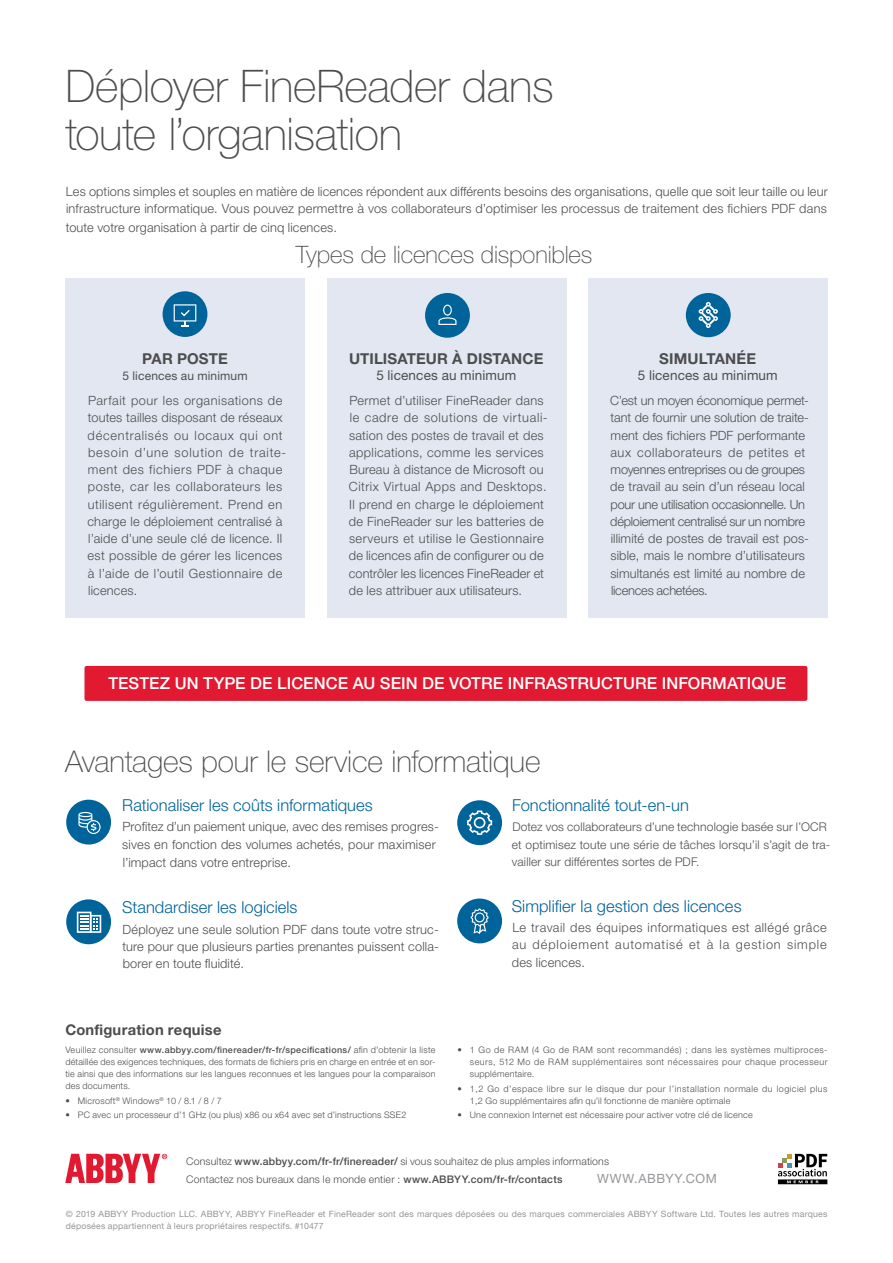
<style>
.page{position:relative;width:893px;height:1263px;background:#fff}
.page>*{position:absolute;margin:0;border:0;box-sizing:border-box;transform-origin:0 0}
.t1{font:100 45px/48px "Helvetica Neue LTW1 G";letter-spacing:-.01em;color:#4d4d4f}
.t2{font:100 30px "Helvetica Neue LTW1 G";letter-spacing:-.005em;color:#4d4d4f}
.t3{font:100 24px "Helvetica Neue LTW1 G";letter-spacing:-.005em;color:#4d4d4f}
.t4{font:300 16.5px "Helvetica Neue LTW1 G";color:#00639a}
.t5{font:500 16.5px "Helvetica Neue LTW1 G";letter-spacing:.005em;color:#fff}
.t6{font:700 15px "Helvetica Neue LTW1 G";letter-spacing:.01em;color:#4d4d4f}
.t7{font:700 14.7px "Helvetica Neue LTW1 G";letter-spacing:.015em;color:#4d4d4f}
.t8{font:13.5px "Helvetica Neue LTW1 G";letter-spacing:.01em;color:#4d4d4f}
.t9{font:300 12.75px/17.2px "Helvetica Neue LTW1 G";letter-spacing:.015em;color:#4d4d4f}
.t10{font:300 12.75px/17.2px "Helvetica Neue LTW1 G";letter-spacing:.04em;color:#4d4d4f}
.t11{font:12.75px "Helvetica Neue LTW1 G";letter-spacing:.045em;color:#939598}
.t12{font:300 12px/17.2px "Helvetica Neue LTW1 G";letter-spacing:.015em;color:#4d4d4f}
.t13{font:12px "Helvetica Neue LTW1 G";letter-spacing:.01em;color:#4d4d4f}
.t14{font:300 10.5px/17.7px "Helvetica Neue LTW1 G";letter-spacing:.015em;color:#4d4d4f}
.t15{font:300 9px/12px "Helvetica Neue LTW1 G";letter-spacing:.025em;color:#4d4d4f;text-align:justify}
.t16{font:300 9px/12px "Helvetica Neue LTW1 G";letter-spacing:.05em;color:#4d4d4f}
.t17{font:8.7px/11.7px "Helvetica Neue LTW1 G";letter-spacing:.025em;color:#939598}
.s1{font-weight:500}
</style>
<div class="page">
<div style="left:65px;top:279px;width:240px;height:339px;background:#e2e7f1"></div>
<div style="left:327px;top:279px;width:239px;height:339px;background:#e2e7f1"></div>
<div style="left:588px;top:279px;width:240px;height:339px;background:#e2e7f1"></div>
<svg style="left:65px;top:1154px;width:102px;height:29px"></svg>
<div style="left:85px;top:666px;width:722px;height:35px;background:#e11931;border-radius:2px"></div>
<div style="left:163px;top:291px;width:44px;height:46px;background:#00639a;border-radius:50%"></div>
<svg style="left:174px;top:304px;width:22px;height:22px"></svg>
<div style="left:425px;top:293px;width:45px;height:45px;background:#00639a;border-radius:50%"></div>
<svg style="left:438px;top:305px;width:18px;height:20px"></svg>
<div style="left:686px;top:293px;width:45px;height:44px;background:#00639a;border-radius:50%"></div>
<svg style="left:699px;top:302px;width:19px;height:26px"></svg>
<div style="left:457px;top:898px;width:45px;height:45px;background:#00639a;border-radius:50%"></div>
<svg style="left:470px;top:908px;width:19px;height:26px"></svg>
<div style="left:66px;top:800px;width:45px;height:44px;background:#00639a;border-radius:50%"></div>
<svg style="left:78px;top:812px;width:23px;height:22px"></svg>
<div style="left:66px;top:899px;width:45px;height:45px;background:#00639a;border-radius:50%"></div>
<svg style="left:77px;top:912px;width:24px;height:21px"></svg>
<div style="left:457px;top:800px;width:45px;height:45px;background:#00639a;border-radius:50%"></div>
<svg style="left:467px;top:810px;width:25px;height:25px"></svg>
<svg style="left:778px;top:1154px;width:49px;height:30px"></svg>
<h1 class="t1" style="left:65px;top:63px;width:490px">Déployer FineReader dans toute l’organisation</h1>
<p class="t9" style="left:66px;top:183px;width:763px">Les options simples et souples en matière de licences répondent aux différents besoins des organisations, quelle que soit leur taille ou leur infrastructure informatique. Vous pouvez permettre à vos collaborateurs d’optimiser les processus de traitement des fichiers PDF dans</p>
<p class="t9" style="left:66px;top:219px;width:273px">toute votre organisation à partir de cinq licences.</p>
<h3 class="t3" style="left:296px;top:240px;width:298px">Types de licences disponibles</h3>
<p class="t6" style="left:142px;top:349px;width:87px">PAR POSTE</p>
<p class="t13" style="left:122px;top:368px;width:127px">5 licences au minimum</p>
<p class="t6" style="left:349px;top:349px;width:196px">UTILISATEUR À DISTANCE</p>
<p class="t8" style="left:376px;top:367px;width:141px">5 licences au minimum</p>
<p class="t6" style="left:659px;top:349px;width:99px">SIMULTANÉE</p>
<p class="t8" style="left:638px;top:367px;width:141px">5 licences au minimum</p>
<p class="t10" style="left:87px;top:392px;width:200px">Parfait pour les organisations de toutes tailles disposant de réseaux décentralisés ou locaux qui ont besoin d’une solution de traite&shy;ment des fichiers PDF à chaque poste, car les collaborateurs les utilisent régulièrement. Prend en charge le déploiement centralisé à l’aide d’une seule clé de licence. Il est possible de gérer les licences à l’aide de l’outil Gestionnaire de licences.</p>
<p class="t9" style="left:349px;top:392px;width:200px">Permet d’utiliser FineReader dans le cadre de solutions de virtuali&shy;sation des postes de travail et des applications, comme les services Bureau à distance de Microsoft ou Citrix Virtual Apps and Desktops.<br>Il prend en charge le déploiement de FineReader sur les batteries de serveurs et utilise le Gestionnaire de licences afin de configurer ou de contrôler les licences FineReader et de les attribuer aux utilisateurs.</p>
<p class="t9" style="left:610px;top:392px;width:200px">C’est un moyen économique permet&shy;tant de fournir une solution de traite&shy;ment des fichiers PDF performante aux collaborateurs de petites et moyennes entreprises ou de groupes de travail au sein d’un réseau local pour une utilisation occasionnelle. Un déploiement centralisé sur un nombre illimité de postes de travail est pos&shy;sible, mais le nombre d’utilisateurs simultanés est limité au nombre de licences achetées.</p>
<p class="t5" style="left:109px;top:673px;width:679px">TESTEZ UN TYPE DE LICENCE AU SEIN DE VOTRE INFRASTRUCTURE INFORMATIQUE</p>
<h2 class="t2" style="left:65px;top:743px;width:477px">Avantages pour le service informatique</h2>
<p class="t4" style="left:122px;top:795px;width:252px">Rationaliser les coûts informatiques</p>
<p class="t9" style="left:122px;top:818px;width:318px">Profitez d’un paiement unique, avec des remises progres&shy;sives en fonction des volumes achetés, pour maximiser</p>
<p class="t9" style="left:123px;top:854px;width:169px">l’impact dans votre entreprise.</p>
<p class="t4" style="left:122px;top:897px;width:177px">Standardiser les logiciels</p>
<p class="t9" style="left:122px;top:920px;width:318px;text-align:justify">Déployez une seule solution PDF dans toute votre struc&shy;ture pour que plusieurs parties prenantes puissent colla&shy;borer en toute fluidité.</p>
<p class="t4" style="left:512px;top:795px;width:178px">Fonctionnalité tout-en-un</p>
<p class="t12" style="left:512px;top:818px;width:320px">Dotez vos collaborateurs d’une technologie basée sur l’OCR et optimisez toute une série de tâches lorsqu’il s’agit de tra&shy;vailler sur différentes sortes de PDF.</p>
<p class="t4" style="left:512px;top:896px;width:231px">Simplifier la gestion des licences</p>
<p class="t9" style="left:512px;top:919px;width:316px;text-align:justify">Le travail des équipes informatiques est allégé grâce au déploiement automatisé et à la gestion simple des licences.</p>
<p class="t7" style="left:65px;top:1021px;width:158px">Configuration requise</p>
<p class="t15" style="left:65px;top:1044px;width:372px">Veuillez consulter <span class="s1">www.abbyy.com/finereader/fr-fr/specifications/</span> afin d’obtenir la liste détaillée des exigences techniques, des formats de fichiers pris en charge en entrée et en sor&shy;tie ainsi que des informations sur les langues reconnues et les langues pour la comparaison des documents.</p>
<p class="t15" style="left:65px;top:1094px;width:158px">• Microsoft<sup>®</sup> Windows<sup>®</sup> 10 / 8.1 / 8 / 7</p>
<p class="t15" style="left:65px;top:1108px;width:343px">• PC avec un processeur d’1 GHz (ou plus) x86 ou x64 avec set d’instructions SSE2</p>
<p class="t15" style="left:470px;top:1044px;width:359px;text-indent:-13px">• 1 Go de RAM (4 Go de RAM sont recommandés) ; dans les systèmes multiproces&shy;seurs, 512 Mo de RAM supplémentaires sont nécessaires pour chaque processeur supplémentaire.</p>
<p class="t16" style="left:470px;top:1082px;width:359px;text-indent:-13px">• 1,2 Go d’espace libre sur le disque dur pour l’installation normale du logiciel plus<br>1,2 Go supplémentaires afin qu’il fonctionne de manière optimale</p>
<p class="t15" style="left:457px;top:1108px;width:297px">• Une connexion Internet est nécessaire pour activer votre clé de licence</p>
<p class="t14" style="left:186px;top:1152px;width:424px">Consultez <span class="s1">www.abbyy.com/fr-fr/finereader/</span> si vous souhaitez de plus amples informations<br>Contactez nos bureaux dans le monde entier : <span class="s1">www.ABBYY.com/fr-fr/contacts</span></p>
<p class="t11" style="left:597px;top:1170px;width:121px">WWW.ABBYY.COM</p>
<p class="t17" style="left:66px;top:1208px;width:763px">© 2019 ABBYY Production LLC. ABBYY, ABBYY FineReader et FineReader sont des marques déposées ou des marques commerciales ABBYY Software Ltd. Toutes les autres marques déposées appartiennent à leurs propriétaires respectifs. #10477</p>
</div>
